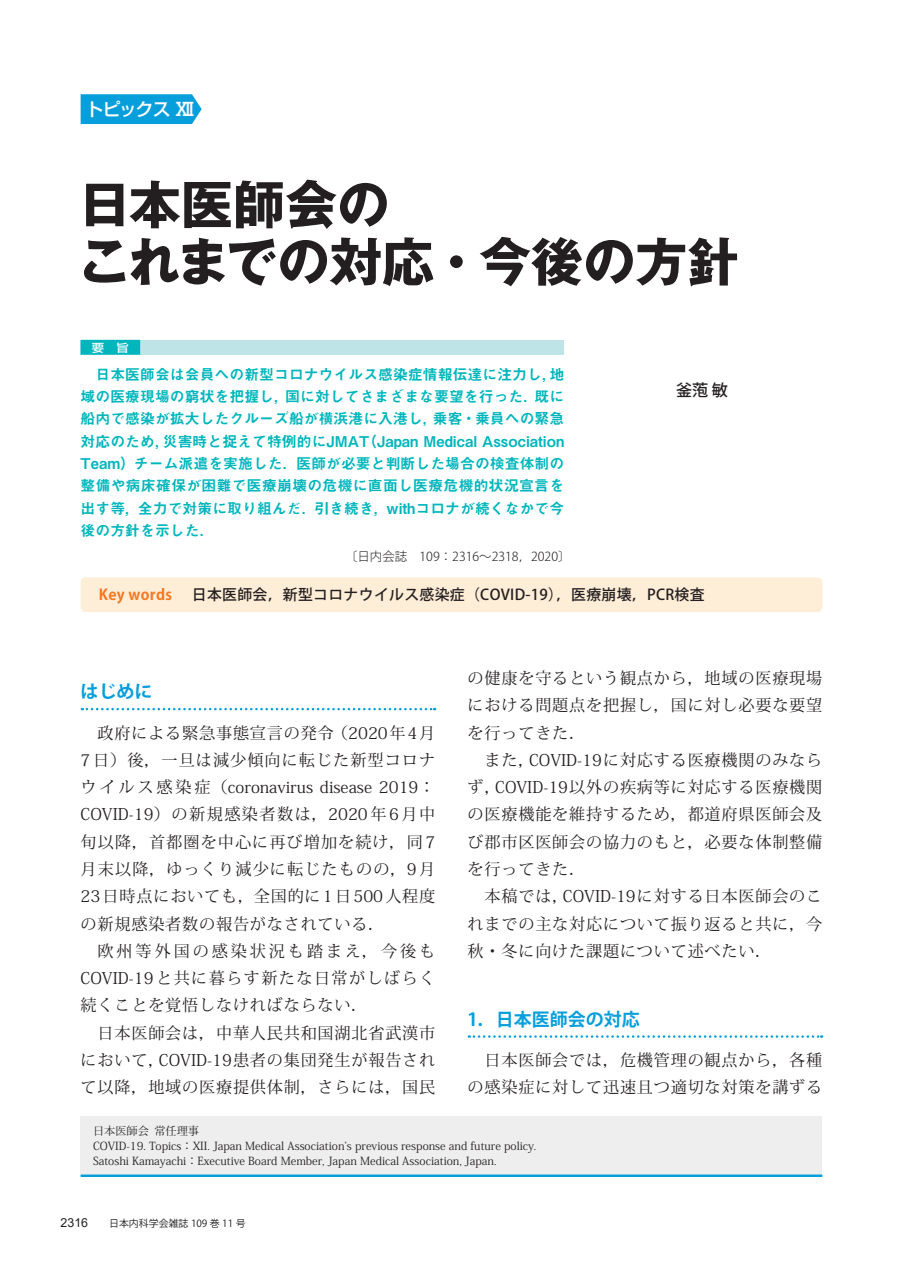
<style>
.page{position:relative;width:903px;height:1275px;background:#fff}
.page>*{position:absolute;margin:0;border:0;box-sizing:border-box;transform-origin:0 0}
.C{font:700 52.15px "Gothic MB101 Pr 6 N";color:#231f20}
.I-1{font:700 18.03px "Koz Go Pr 6 N";color:#069edb}
.t1{font:500 18.03px "Shin Go Pro";letter-spacing:-.055em;color:#fff}
.grid-13q{font:16.1px/27.3px "Koz Min Pr 6 N";letter-spacing:.05em;color:#231f20;text-align:justify}
.D{font:500 16.1px "Koz Go Pr 6 N";color:#231f20}
.E-2{font:14.88px/22.4px "Midashi Go Pr 6 N MB31";color:#00b6bc;text-align:justify}
.G{font:500 14.88px "Koz Go Pr 6 N";letter-spacing:.02em;color:#231f20}
.G-2{font:700 14.88px "Koz Go Pr 6 N";letter-spacing:.02em;color:#f47921}
.F{font:300 12.42px "Koz Go Pr 6 N";color:#231f20}
.t2{font:12.42px "Arial";color:#231f20}
.H_1-3{font:11.2px "Koz Min Pr 6 N";color:#231f20}
.t3{font:500 11.2px "Shin Go Pr 6 N";color:#fff;scale:1.1 1}
.t4{font:9.97px "Koz Go Pr 6 N";color:#231f20}
</style>
<div class="page">
<svg style="left:82px;top:708px;width:353px;height:2px"></svg>
<svg style="left:469px;top:1035px;width:353px;height:3px"></svg>
<div style="left:81px;top:340px;width:483px;height:15px;background:#bee4e8"></div>
<div style="left:81px;top:340px;width:59px;height:15px;background:#00b6bc"></div>
<div style="left:81px;top:577px;width:741px;height:35px;background:#feedd7;border-radius:5px"></div>
<div style="left:81px;top:1116px;width:741px;height:60px;background:#eeeeef"></div>
<hr style="left:81px;top:1174px;width:741px;height:3px;background:#069edb">
<svg style="left:81px;top:94px;width:121px;height:30px;background:#12a2dc"></svg>
<p class="t1" style="left:85px;top:94px;width:110px">トピックス Ⅻ</p>
<p class="C" style="left:79px;top:161px;width:312px">日本医師会の</p>
<p class="C" style="left:78px;top:218px;width:663px">これまでの対応・今後の方針</p>
<p class="t3" style="left:92px;top:338px;width:35px">要　旨</p>
<p class="E-2" style="left:81px;top:362px;width:485px">　日本医師会は会員への新型コロナウイルス感染症情報伝達に注力し，地域の医療現場の窮状を把握し，国に対してさまざまな要望を行った．既に船内で感染が拡大したクルーズ船が横浜港に入港し，乗客・乗員への緊急対応のため，災害時と捉えて特例的にJMAT（Japan Medical Association Team）チーム派遣を実施した．医師が必要と判断した場合の検査体制の整備や病床確保が困難で医療崩壊の危機に直面し医療危機的状況宣言を出す等，全力で対策に取り組んだ．引き続き，withコロナが続くなかで今後の方針を示した．</p>
<p class="F" style="left:345px;top:549px;width:227px">〔日内会誌　109：2316～2318，2020〕</p>
<p class="G-2" style="left:99px;top:586px;width:75px">Key words</p>
<p class="G" style="left:192px;top:586px;width:514px">日本医師会，新型コロナウイルス感染症（COVID-19），医療崩壊，PCR検査</p>
<p class="D" style="left:676px;top:381px;width:53px">釜萢敏</p>
<p class="I-1" style="left:81px;top:681px;width:73px">はじめに</p>
<p class="grid-13q" style="left:81px;top:719px;width:356px">　政府による緊急事態宣言の発令（2020年4月7日）後，一旦は減少傾向に転じた新型コロナウイルス感染症（coronavirus disease 2019：COVID-19）の新規感染者数は，2020年6月中旬以降，首都圏を中心に再び増加を続け，同7月末以降，ゆっくり減少に転じたものの，9月23日時点においても，全国的に1日500人程度の新規感染者数の報告がなされている．</p>
<p class="grid-13q" style="left:81px;top:938px;width:356px">　欧州等外国の感染状況も踏まえ，今後もCOVID-19と共に暮らす新たな日常がしばらく続くことを覚悟しなければならない．</p>
<p class="grid-13q" style="left:81px;top:1019px;width:356px">　日本医師会は，中華人民共和国湖北省武漢市において，COVID-19患者の集団発生が報告されて以降，地域の医療提供体制，さらには，国民</p>
<p class="grid-13q" style="left:468px;top:665px;width:356px">の健康を守るという観点から，地域の医療現場における問題点を把握し，国に対し必要な要望を行ってきた．</p>
<p class="grid-13q" style="left:468px;top:747px;width:356px">　また，COVID-19に対応する医療機関のみならず，COVID-19以外の疾病等に対応する医療機関の医療機能を維持するため，都道府県医師会及び郡市区医師会の協力のもと，必要な体制整備を行ってきた．</p>
<p class="grid-13q" style="left:468px;top:883px;width:356px">　本稿では，COVID-19に対する日本医師会のこれまでの主な対応について振り返ると共に，今秋・冬に向けた課題について述べたい．</p>
<p class="I-1" style="left:468px;top:1009px;width:174px">1．日本医師会の対応</p>
<p class="grid-13q" style="left:468px;top:1047px;width:356px">　日本医師会では，危機管理の観点から，各種の感染症に対して迅速且つ適切な対策を講ずる</p>
<p class="H_1-3" style="left:93px;top:1125px;width:108px">日本医師会　常任理事</p>
<p class="H_1-3" style="left:93px;top:1140px;width:445px">COVID-19. Topics：XII. Japan Medical Association’s previous response and future policy.</p>
<p class="H_1-3" style="left:93px;top:1155px;width:405px">Satoshi Kamayachi：Executive Board Member, Japan Medical Association, Japan.</p>
<p class="t2" style="left:61px;top:1214px;width:29px">2316</p>
<p class="t4" style="left:109px;top:1217px;width:138px">日本内科学会雑誌 109 巻 11 号</p>
</div>
